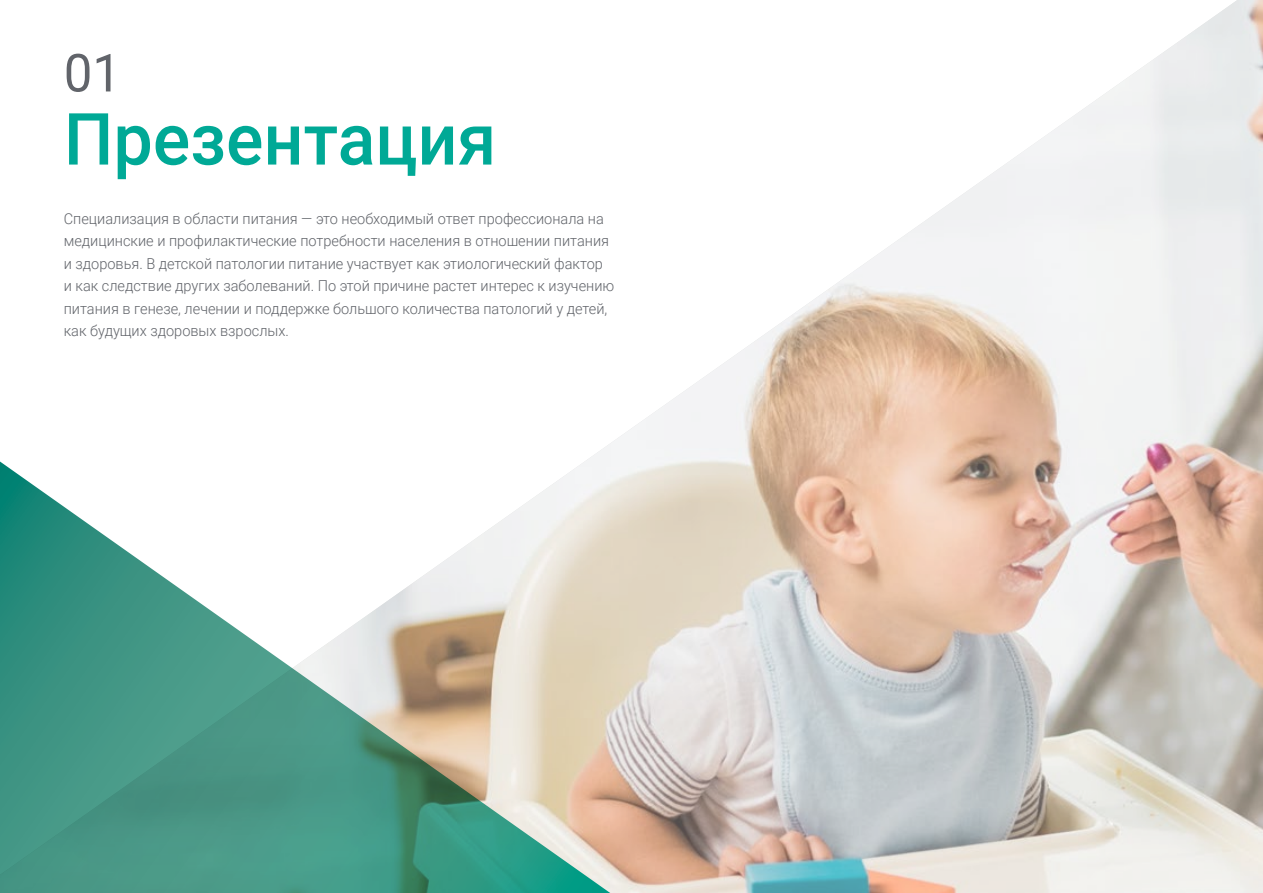
<style>
.page{position:relative;width:1263px;height:893px;background:#fff}
.page>*{position:absolute;margin:0;border:0;box-sizing:border-box;transform-origin:0 0}
.t1{font:500 72px "Roboto";color:#00a996}
.t2{font:52.5px "Roboto";color:#61646a}
.t3{font:300 15px/22.5px "Roboto";color:#61646a}
</style>
<div class="page">
<img style="left:607px;top:0;width:656px;height:893px">
<svg style="left:0;top:446px;width:640px;height:447px"></svg>
<h2 class="t2" style="left:64px;top:36px;width:59px">01</h2>
<h1 class="t1" style="left:64px;top:89px;width:434px">Презентация</h1>
<p class="t3" style="left:64px;top:207px;width:552px">Специализация в области питания — это необходимый ответ профессионала на медицинские и профилактические потребности населения в отношении питания и здоровья. В детской патологии питание участвует как этиологический фактор и как следствие других заболеваний. По этой причине растет интерес к изучению питания в генезе, лечении и поддержке большого количества патологий у детей, как будущих здоровых взрослых.</p>
</div>
